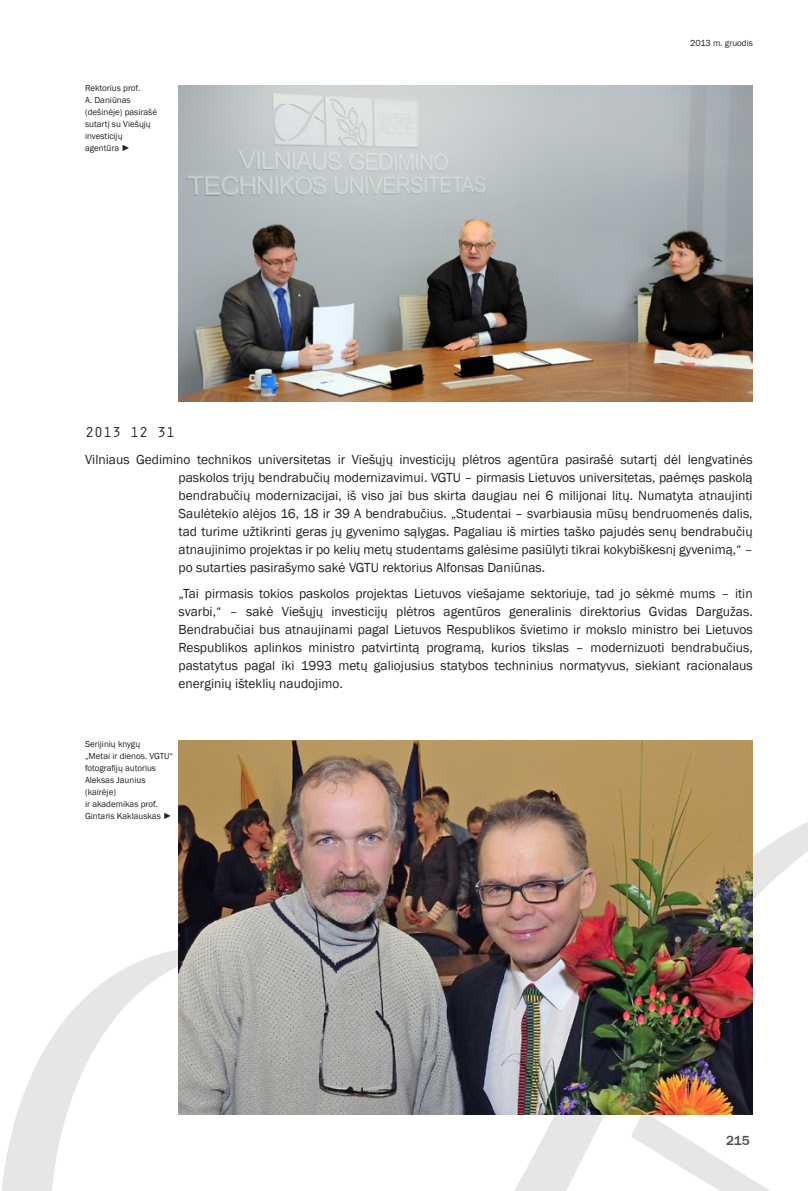
<style>
.page{position:relative;width:808px;height:1191px;background:#fff}
.page>*{position:absolute;margin:0;border:0;box-sizing:border-box;transform-origin:0 0}
.t1{font:15px "Orator Std";color:#231f20}
.t2{font:13.5px/18px "Franklin Gothic";color:#231f20;text-align:justify}
.t3{font:500 13.5px "Franklin Gothic";color:#4b4c4d}
.t4{font:9px/12px "Franklin Gothic";color:#231f20}
</style>
<div class="page">
<svg style="left:2px;top:799px;width:806px;height:392px"></svg>
<img style="left:179px;top:85px;width:574px;height:316px">
<img style="left:179px;top:741px;width:574px;height:373px">
<p class="t4" style="left:85px;top:83px;width:74px">Rektorius prof.<br>A. Daniūnas (dešinėje) pasirašė sutartį su Viešųjų investicijų agentūra ►</p>
<p class="t4" style="left:690px;top:37px;width:64px">2013 m. gruodis</p>
<p class="t1" style="left:85px;top:422px;width:91px">2013 12 31</p>
<p class="t2" style="left:179px;top:451px;width:576px;text-indent:-94px">Vilniaus Gedimino technikos universitetas ir Viešųjų investicijų plėtros agentūra pasirašė sutartį dėl lengvatinės paskolos trijų bendrabučių modernizavimui. VGTU – pirmasis Lietuvos universitetas, paėmęs paskolą bendrabučių modernizacijai, iš viso jai bus skirta daugiau nei 6 milijonai litų. Numatyta atnaujinti Saulėtekio alėjos 16, 18 ir 39 A bendrabučius. „Studentai – svarbiausia mūsų bendruomenės dalis, tad turime užtikrinti geras jų gyvenimo sąlygas. Pagaliau iš mirties taško pajudės senų bendrabučių atnaujinimo projektas ir po kelių metų studentams galėsime pasiūlyti tikrai kokybiškesnį gyvenimą,“ – po sutarties pasirašymo sakė VGTU rektorius Alfonsas Daniūnas.</p>
<p class="t2" style="left:179px;top:585px;width:576px">„Tai pirmasis tokios paskolos projektas Lietuvos viešajame sektoriuje, tad jo sėkmė mums – itin svarbi,“ – sakė Viešųjų investicijų plėtros agentūros generalinis direktorius Gvidas Dargužas.<br>Bendrabučiai bus atnaujinami pagal Lietuvos Respublikos švietimo ir mokslo ministro bei Lietuvos Respublikos aplinkos ministro patvirtintą programą, kurios tikslas – modernizuoti bendrabučius, pastatytus pagal iki 1993 metų galiojusius statybos techninius normatyvus, siekiant racionalaus energinių išteklių naudojimo.</p>
<p class="t4" style="left:85px;top:738px;width:90px">Serijinių knygų<br>„Metai ir dienos. VGTU“ fotografijų autorius<br>Aleksas Jaunius (kairėje)<br>ir akademikas prof.<br>Gintaris Kaklauskas ►</p>
<p class="t3" style="left:726px;top:1132px;width:25px">215</p>
</div>
